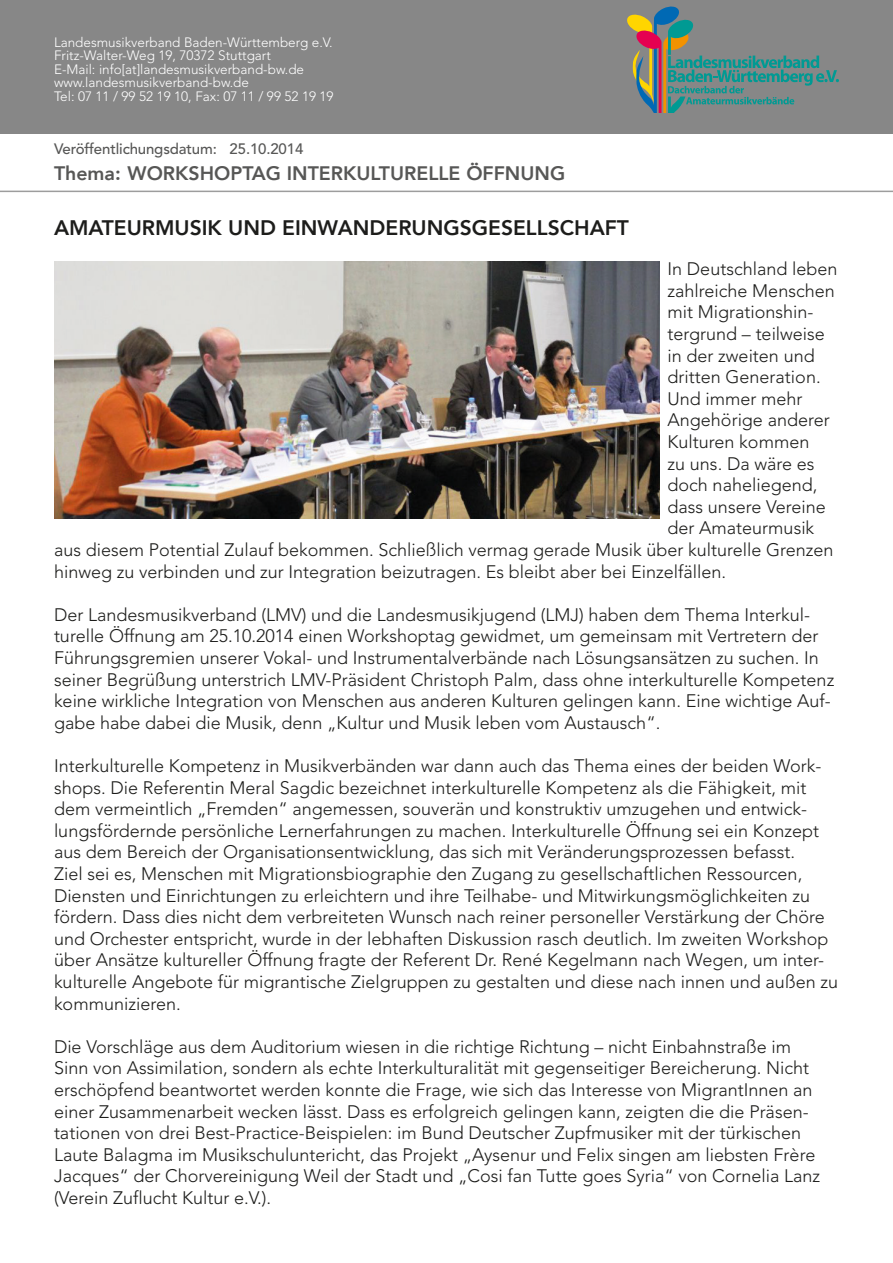
<style>
.page{position:relative;width:893px;height:1263px;background:#fff}
.page>*{position:absolute;margin:0;border:0;box-sizing:border-box;transform-origin:0 0}
.t1{font:800 21px "Avenir";color:#1d1d1b}
.t2{font:800 19.5px "Avenir";color:#575756}
.t3{font:300 18px/21.6px "Avenir";color:#1d1d1b}
.t4{font:500 15px "Avenir LT Std";letter-spacing:-.01em;color:#575756}
.t5{font:300 13.5px/13.5px "Avenir";color:#fff}
</style>
<div class="page">
<img style="left:54px;top:261px;width:605px;height:258px">
<hr style="left:0;top:191px;width:893px;height:1px;background:#9d9d9d">
<div style="left:0;top:0;width:893px;height:134px;background:#878787"></div>
<svg style="left:627px;top:7px;width:212px;height:105px"></svg>
<p class="t5" style="left:54px;top:35px;width:280px">Landesmusikverband Baden-Württemberg e.V.<br>Fritz-Walter-Weg 19, 70372 Stuttgart</p>
<p class="t5" style="left:54px;top:62px;width:252px">E-Mail: info[at]landesmusikverband-bw.de</p>
<p class="t5" style="left:54px;top:76px;width:197px">www.landesmusikverband-bw.de</p>
<p class="t5" style="left:54px;top:89px;width:281px">Tel: 07 11 / 99 52 19 10, Fax: 07 11 / 99 52 19 19</p>
<p class="t4" style="left:54px;top:140px;width:164px">Veröffentlichungsdatum:</p>
<p class="t4" style="left:230px;top:140px;width:75px">25.10.2014</p>
<p class="t2" style="left:54px;top:158px;width:513px">Thema: WORKSHOPTAG INTERKULTURELLE ÖFFNUNG</p>
<p class="t1" style="left:54px;top:211px;width:576px">AMATEURMUSIK UND EINWANDERUNGSGESELLSCHAFT</p>
<p class="t3" style="left:668px;top:258px;width:171px">In Deutschland leben</p>
<p class="t3" style="left:668px;top:280px;width:169px">zahlreiche Menschen</p>
<p class="t3" style="left:668px;top:301px;width:147px">mit Migrationshin-</p>
<p class="t3" style="left:668px;top:323px;width:159px">tergrund – teilweise</p>
<p class="t3" style="left:668px;top:344px;width:149px">in der zweiten und</p>
<p class="t3" style="left:668px;top:366px;width:155px">dritten Generation.</p>
<p class="t3" style="left:668px;top:388px;width:137px">Und immer mehr</p>
<p class="t3" style="left:668px;top:409px;width:164px">Angehörige anderer</p>
<p class="t3" style="left:668px;top:431px;width:143px">Kulturen kommen</p>
<p class="t3" style="left:668px;top:452px;width:148px">zu uns. Da wäre es</p>
<p class="t3" style="left:668px;top:474px;width:151px">doch naheliegend,</p>
<p class="t3" style="left:668px;top:496px;width:160px">dass unsere Vereine</p>
<p class="t3" style="left:668px;top:517px;width:148px">der Amateurmusik</p>
<p class="t3" style="left:54px;top:539px;width:781px">aus diesem Potential Zulauf bekommen. Schließlich vermag gerade Musik über kulturelle Grenzen</p>
<p class="t3" style="left:54px;top:560px;width:674px">hinweg zu verbinden und zur Integration beizutragen. Es bleibt aber bei Einzelfällen.</p>
<p class="t3" style="left:54px;top:604px;width:782px">Der Landesmusikverband (LMV) und die Landesmusikjugend (LMJ) haben dem Thema Interkul&shy;turelle Öffnung am 25.10.2014 einen Workshoptag gewidmet, um gemeinsam mit Vertretern der Führungsgremien unserer Vokal- und Instrumentalverbände nach Lösungsansätzen zu suchen. In seiner Begrüßung unterstrich LMV-Präsident Christoph Palm, dass ohne interkulturelle Kompetenz keine wirkliche Integration von Menschen aus anderen Kulturen gelingen kann. Eine wichtige Auf&shy;gabe habe dabei die Musik, denn „Kultur und Musik leben vom Austausch“.</p>
<p class="t3" style="left:54px;top:755px;width:785px">Interkulturelle Kompetenz in Musikverbänden war dann auch das Thema eines der beiden Work&shy;shops. Die Referentin Meral Sagdic bezeichnet interkulturelle Kompetenz als die Fähigkeit, mit dem vermeintlich „Fremden“ angemessen, souverän und konstruktiv umzugehen und entwick&shy;lungsfördernde persönliche Lernerfahrungen zu machen. Interkulturelle Öffnung sei ein Konzept aus dem Bereich der Organisationsentwicklung, das sich mit Veränderungsprozessen befasst.<br>Ziel sei es, Menschen mit Migrationsbiographie den Zugang zu gesellschaftlichen Ressourcen, Diensten und Einrichtungen zu erleichtern und ihre Teilhabe- und Mitwirkungsmöglichkeiten zu fördern. Dass dies nicht dem verbreiteten Wunsch nach reiner personeller Verstärkung der Chöre und Orchester entspricht, wurde in der lebhaften Diskussion rasch deutlich. Im zweiten Workshop über Ansätze kultureller Öffnung fragte der Referent Dr. René Kegelmann nach Wegen, um inter&shy;kulturelle Angebote für migrantische Zielgruppen zu gestalten und diese nach innen und außen zu kommunizieren.</p>
<p class="t3" style="left:54px;top:1036px;width:768px">Die Vorschläge aus dem Auditorium wiesen in die richtige Richtung – nicht Einbahnstraße im Sinn von Assimilation, sondern als echte Interkulturalität mit gegenseitiger Bereicherung. Nicht erschöpfend beantwortet werden konnte die Frage, wie sich das Interesse von MigrantInnen an einer Zusammenarbeit wecken lässt. Dass es erfolgreich gelingen kann, zeigten die die Präsen&shy;tationen von drei Best-Practice-Beispielen: im Bund Deutscher Zupfmusiker mit der türkischen Laute Balagma im Musikschuluntericht, das Projekt „Aysenur und Felix singen am liebsten Frère Jacques“ der Chorvereinigung Weil der Stadt und „Cosi fan Tutte goes Syria“ von Cornelia Lanz (Verein Zuflucht Kultur e.V.).</p>
</div>
